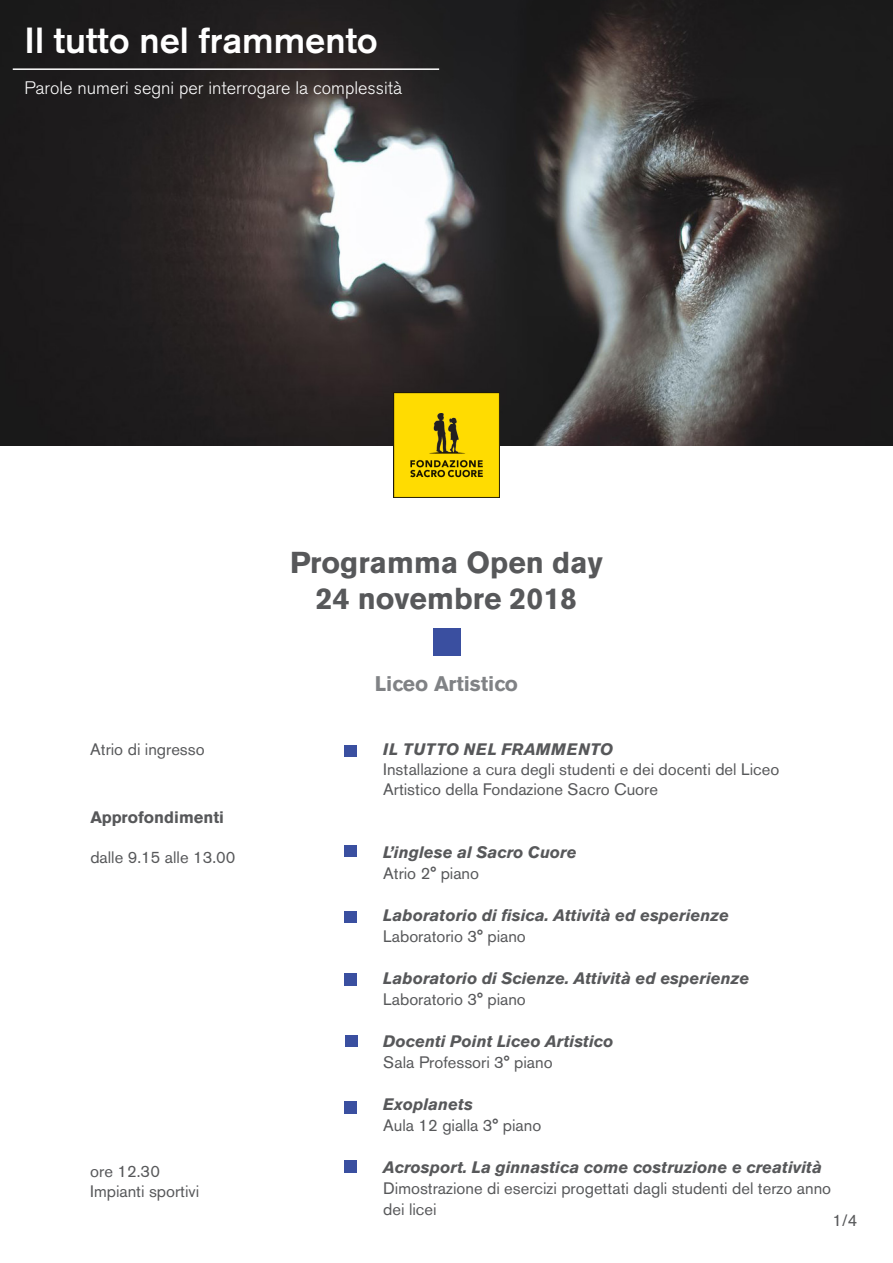
<style>
.page{position:relative;width:893px;height:1263px;background:#fff}
.page>*{position:absolute;margin:0;border:0;box-sizing:border-box;transform-origin:0 0}
.t1{font:500 36px "Akzidenz Grotesk BE";color:#fff}
.t2{font:700 30px "Akzidenz Grotesk BE";color:#57585a}
.t3{font:700 21px "Akzidenz Grotesk BE";color:#808285}
.t4{font:300 18px "Akzidenz Grotesk BE";color:#fff}
.t5{font:16.5px/19.8px "Akzidenz Grotesk BE";color:#57585a}
.t6{font:italic 700 16.5px "Akzidenz Grotesk BE";color:#57585a}
.t7{font:italic 700 16.5px "Akzidenz Grotesk BE";letter-spacing:.02em;color:#57585a}
.t8{font:700 16.5px "Akzidenz Grotesk BE";color:#57585a}
</style>
<div class="page">
<div style="left:344px;top:845px;width:12px;height:11px;background:#3a4fa0"></div>
<div style="left:344px;top:911px;width:12px;height:11px;background:#3a4fa0"></div>
<div style="left:344px;top:973px;width:12px;height:12px;background:#3a4fa0"></div>
<div style="left:344px;top:1101px;width:12px;height:12px;background:#3a4fa0"></div>
<img style="left:0;top:0;width:893px;height:445px">
<img style="left:394px;top:393px;width:105px;height:105px">
<hr style="left:13px;top:68px;width:426px;height:2px;background:#fff">
<div style="left:434px;top:628px;width:27px;height:28px;background:#3a4fa0"></div>
<div style="left:344px;top:745px;width:12px;height:11px;background:#3a4fa0"></div>
<div style="left:345px;top:1036px;width:12px;height:11px;background:#3a4fa0"></div>
<div style="left:344px;top:1160px;width:12px;height:12px;background:#3a4fa0"></div>
<p class="t1" style="left:25px;top:18px;width:355px">Il tutto nel frammento</p>
<p class="t4" style="left:25px;top:78px;width:379px">Parole numeri segni per interrogare la complessità</p>
<p class="t2" style="left:290px;top:545px;width:314px">Programma Open day</p>
<p class="t2" style="left:316px;top:581px;width:263px">24 novembre 2018</p>
<p class="t5" style="left:90px;top:739px;width:116px">Atrio di ingresso</p>
<p class="t3" style="left:375px;top:671px;width:145px">Liceo Artistico</p>
<p class="t7" style="left:383px;top:739px;width:231px">IL TUTTO NEL FRAMMENTO</p>
<p class="t5" style="left:383px;top:759px;width:398px">Installazione a cura degli studenti e dei docenti del Liceo<br>Artistico della Fondazione Sacro Cuore</p>
<p class="t8" style="left:90px;top:808px;width:135px">Approfondimenti</p>
<p class="t5" style="left:90px;top:847px;width:147px">dalle 9.15 alle 13.00</p>
<p class="t6" style="left:383px;top:842px;width:195px">L’inglese al Sacro Cuore</p>
<p class="t5" style="left:383px;top:863px;width:97px">Atrio 2° piano</p>
<p class="t6" style="left:383px;top:905px;width:347px">Laboratorio di fisica. Attività ed esperienze</p>
<p class="t5" style="left:383px;top:926px;width:144px">Laboratorio 3° piano</p>
<p class="t6" style="left:383px;top:968px;width:368px">Laboratorio di Scienze. Attività ed esperienze</p>
<p class="t5" style="left:383px;top:989px;width:144px">Laboratorio 3° piano</p>
<p class="t6" style="left:383px;top:1031px;width:232px">Docenti Point Liceo Artistico</p>
<p class="t5" style="left:383px;top:1052px;width:171px">Sala Professori 3° piano</p>
<p class="t6" style="left:383px;top:1094px;width:91px">Exoplanets</p>
<p class="t5" style="left:383px;top:1115px;width:160px">Aula 12 gialla 3° piano</p>
<p class="t6" style="left:383px;top:1157px;width:440px">Acrosport. La ginnastica come costruzione e creatività</p>
<p class="t5" style="left:383px;top:1177px;width:449px;line-height:21px">Dimostrazione di esercizi progettati dagli studenti del terzo anno dei licei</p>
<p class="t5" style="left:90px;top:1161px;width:71px">ore 12.30</p>
<p class="t5" style="left:90px;top:1181px;width:110px">Impianti sportivi</p>
<p class="t5" style="left:832px;top:1210px;width:26px">1/4</p>
</div>
